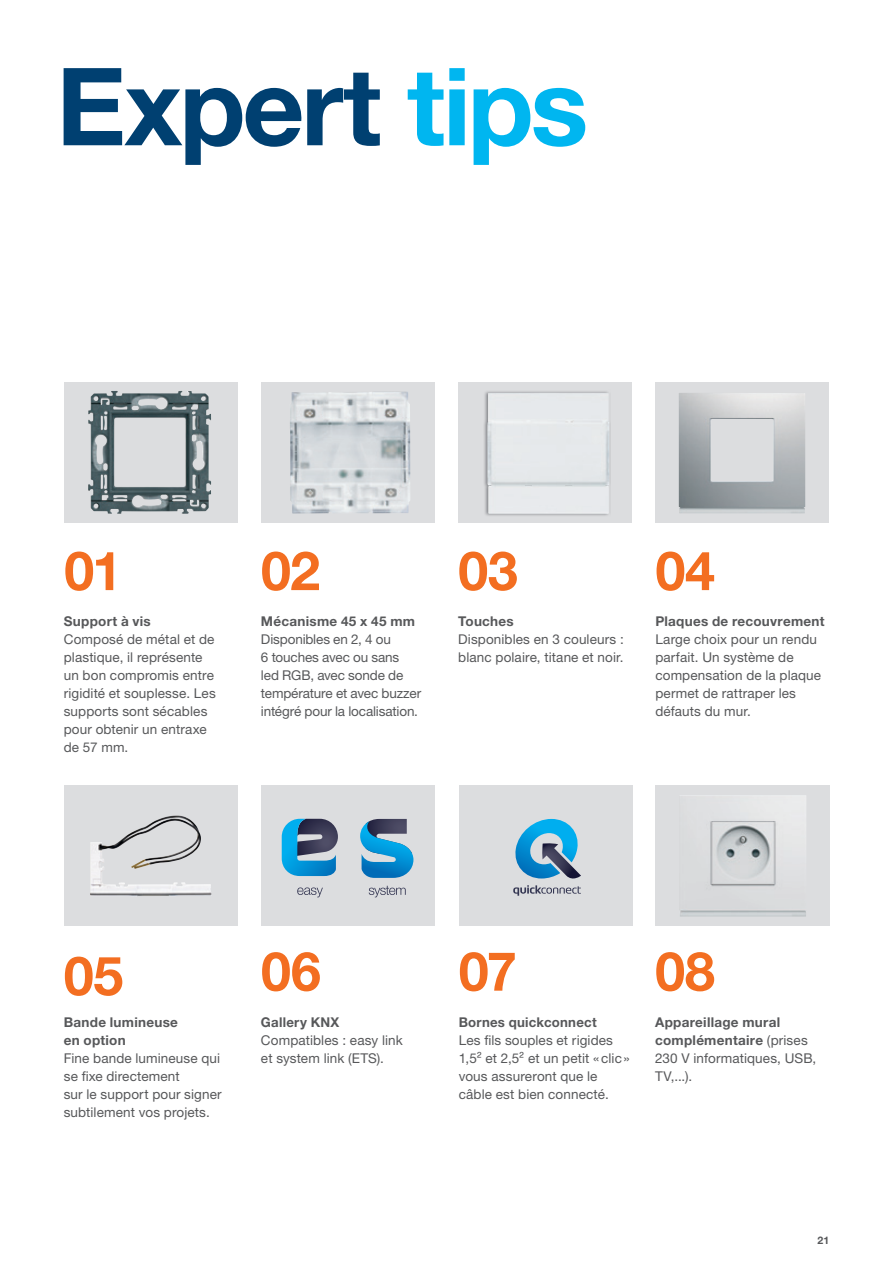
<style>
.page{position:relative;width:893px;height:1263px;background:#fff}
.page>*{position:absolute;margin:0;border:0;box-sizing:border-box;transform-origin:0 0}
.t1{font:700 108px "Helvetica Neue LTW1 G";letter-spacing:-.025em;color:#004071}
.t2{font:700 54px "Helvetica Neue LTW1 G";letter-spacing:-.01em;color:#f36e21}
.t3{font:13.5px/18px "Helvetica Neue LTW1 G";letter-spacing:.01em;color:#57585a}
.t4{font:700 13.5px/18px "Helvetica Neue LTW1 G";letter-spacing:.02em;color:#57585a}
.t5{font:13.5px/18px "Helvetica Neue LTW1 G";letter-spacing:-.01em;color:#57585a}
.t6{font:700 10.5px "Helvetica Neue LTW1 G";color:#57585a}
.s1{color:#00b6f0}
.s2{font-weight:700}
</style>
<div class="page">
<svg style="left:64px;top:383px;width:174px;height:140px;background:#c0c4c7"></svg>
<div style="left:64px;top:786px;width:174px;height:140px;background:#dcdddf"></div>
<div style="left:261px;top:786px;width:174px;height:140px;background:#dcdddf"></div>
<div style="left:459px;top:786px;width:174px;height:140px;background:#dcdddf"></div>
<div style="left:261px;top:383px;width:174px;height:140px;background:#dcdddf"></div>
<div style="left:458px;top:383px;width:174px;height:140px;background:#dcdddf"></div>
<div style="left:655px;top:383px;width:174px;height:140px;background:#dcdddf"></div>
<img style="left:88px;top:391px;width:91px;height:123px">
<img style="left:484px;top:391px;width:126px;height:125px">
<img style="left:487px;top:393px;width:122px;height:121px">
<img style="left:679px;top:393px;width:126px;height:120px">
<img style="left:90px;top:815px;width:121px;height:81px">
<svg style="left:513px;top:819px;width:68px;height:77px"></svg>
<svg style="left:282px;top:819px;width:56px;height:57px"></svg>
<svg style="left:297px;top:887px;width:26px;height:10px"></svg>
<svg style="left:360px;top:819px;width:53px;height:59px"></svg>
<svg style="left:369px;top:886px;width:37px;height:11px"></svg>
<img style="left:290px;top:392px;width:120px;height:121px">
<svg style="left:655px;top:786px;width:174px;height:140px;background:#d8d9db"></svg>
<img style="left:679px;top:795px;width:4px;height:100px">
<h1 class="t1" style="left:56px;top:40px;width:534px">Expert <span class="s1">tips</span></h1>
<h2 class="t2" style="left:64px;top:537px;width:59px">01</h2>
<h2 class="t2" style="left:261px;top:537px;width:61px">02</h2>
<h2 class="t2" style="left:458px;top:537px;width:61px">03</h2>
<h2 class="t2" style="left:655px;top:537px;width:61px">04</h2>
<p class="t4" style="left:64px;top:612px;width:89px">Support à vis</p>
<p class="t3" style="left:64px;top:630px;width:153px">Composé de métal et de plastique, il représente un bon compromis entre rigidité et souplesse. Les supports sont sécables pour obtenir un entraxe de 57 mm.</p>
<p class="t4" style="left:261px;top:612px;width:156px">Mécanisme 45 x 45 mm</p>
<p class="t5" style="left:261px;top:630px;width:162px">Disponibles en 2, 4 ou<br>6 touches avec ou sans<br>led RGB, avec sonde de température et avec buzzer intégré pour la localisation.</p>
<p class="t4" style="left:458px;top:612px;width:57px">Touches</p>
<p class="t3" style="left:458px;top:630px;width:167px">Disponibles en 3 couleurs : blanc polaire, titane et noir.</p>
<p class="t4" style="left:655px;top:612px;width:171px">Plaques de recouvrement</p>
<p class="t3" style="left:655px;top:630px;width:167px">Large choix pour un rendu parfait. Un système de compensation de la plaque permet de rattraper les défauts du mur.</p>
<h2 class="t2" style="left:64px;top:942px;width:61px">05</h2>
<h2 class="t2" style="left:261px;top:938px;width:62px">06</h2>
<h2 class="t2" style="left:459px;top:938px;width:60px">07</h2>
<h2 class="t2" style="left:655px;top:938px;width:61px">08</h2>
<p class="t4" style="left:64px;top:1013px;width:116px">Bande lumineuse en option</p>
<p class="t3" style="left:64px;top:1049px;width:159px">Fine bande lumineuse qui se fixe directement<br>sur le support pour signer subtilement vos projets.</p>
<p class="t4" style="left:261px;top:1013px;width:80px">Gallery KNX</p>
<p class="t3" style="left:261px;top:1031px;width:143px">Compatibles : easy link et system link (ETS).</p>
<p class="t4" style="left:459px;top:1013px;width:140px">Bornes quickconnect</p>
<p class="t3" style="left:459px;top:1031px;width:173px">Les fils souples et rigides<br>1,5² et 2,5² et un petit « clic » vous assureront que le câble est bien connecté.</p>
<p class="t3" style="left:655px;top:1013px;width:163px"><span class="s2">Appareillage mural complémentaire</span> (prises<br>230 V informatiques, USB,<br>TV,...).</p>
<p class="t6" style="left:817px;top:1233px;width:13px">21</p>
</div>
